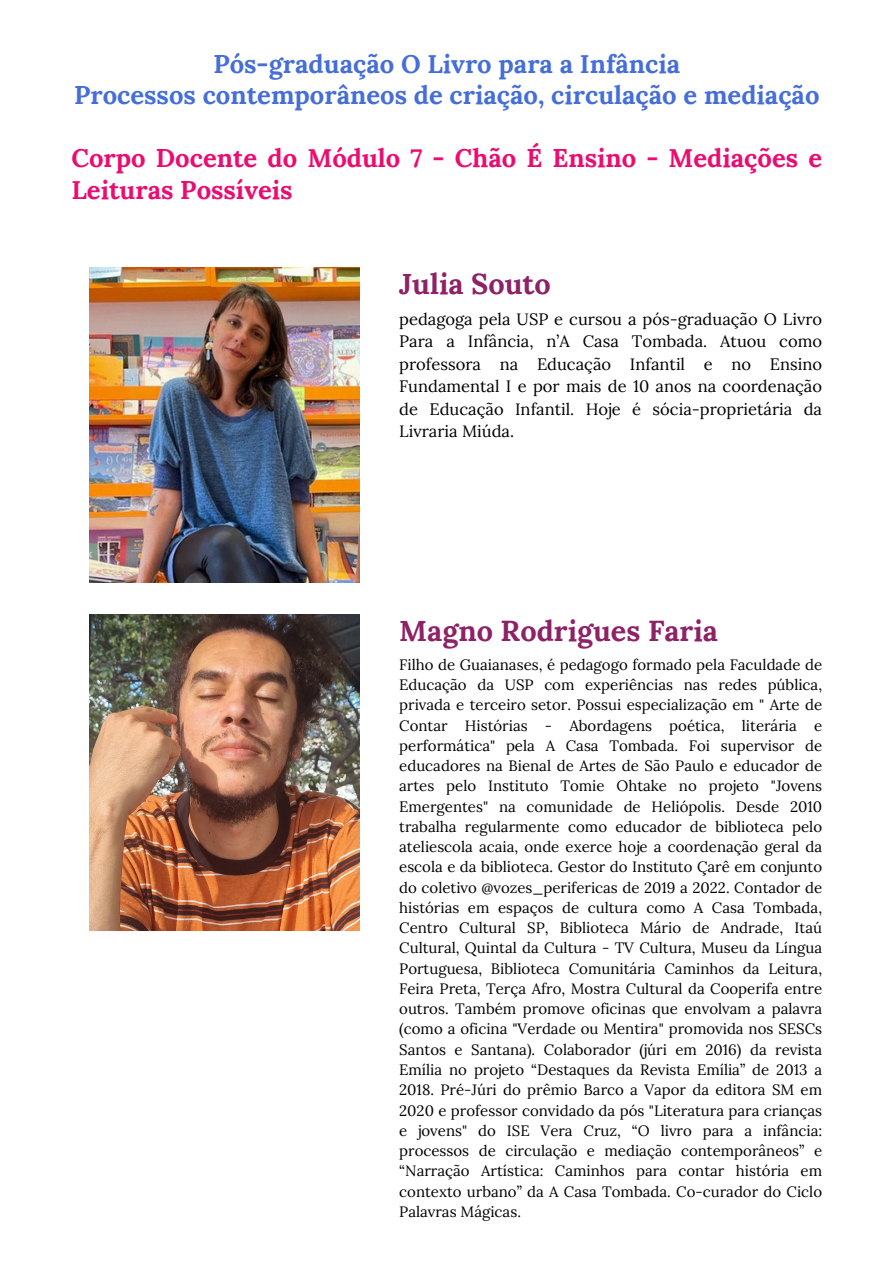
<style>
.page{position:relative;width:894px;height:1264px;background:#fff}
.page>*{position:absolute;margin:0;border:0;box-sizing:border-box;transform-origin:0 0}
.t1{font:700 28.8px "Lora";color:#8d2266}
.t2{font:700 25.65px/31.5px "Lora";color:#456ed8;text-align:center}
.t3{font:700 25.65px/31.5px "Lora";color:#eb0c70}
.t4{font:16.5px/22.5px "Lora";color:#000;text-align:justify}
.t5{font:15px/20.2px "Lora";color:#000;text-align:justify}
</style>
<div class="page">
<img style="left:89px;top:267px;width:270px;height:315px">
<img style="left:89px;top:615px;width:270px;height:315px">
<h1 class="t2" style="left:74px;top:48px;width:746px">Pós-graduação O Livro para a Infância<br>Processos contemporâneos de criação, circulação e mediação</h1>
<p class="t3" style="left:71px;top:142px;width:752px">Corpo Docente do Módulo 7 - Chão É Ensino - Mediações e<br>Leituras Possíveis</p>
<h2 class="t1" style="left:399px;top:264px;width:153px">Julia Souto</h2>
<h2 class="t4" style="left:399px;top:307px;width:424px">pedagoga pela USP e cursou a pós-graduação O Livro Para a Infância, n’A Casa Tombada. Atuou como professora na Educação Infantil e no Ensino Fundamental I e por mais de 10 anos na coordenação de Educação Infantil. Hoje é sócia-proprietária da Livraria Miúda.</h2>
<p class="t1" style="left:399px;top:612px;width:320px">Magno Rodrigues Faria</p>
<h1 class="t5" style="left:399px;top:654px;width:424px">Filho de Guaianases, é pedagogo formado pela Faculdade de Educação da USP com experiências nas redes pública, privada e terceiro setor. Possui especialização em " Arte de Contar Histórias - Abordagens poética, literária e performática" pela A Casa Tombada. Foi supervisor de educadores na Bienal de Artes de São Paulo e educador de artes pelo Instituto Tomie Ohtake no projeto "Jovens Emergentes" na comunidade de Heliópolis. Desde 2010 trabalha regularmente como educador de biblioteca pelo ateliescola acaia, onde exerce hoje a coordenação geral da escola e da biblioteca. Gestor do Instituto Çarê em conjunto do coletivo @vozes_perifericas de 2019 a 2022. Contador de histórias em espaços de cultura como A Casa Tombada, Centro Cultural SP, Biblioteca Mário de Andrade, Itaú Cultural, Quintal da Cultura - TV Cultura, Museu da Língua Portuguesa, Biblioteca Comunitária Caminhos da Leitura, Feira Preta, Terça Afro, Mostra Cultural da Cooperifa entre outros. Também promove oficinas que envolvam a palavra (como a oficina "Verdade ou Mentira" promovida nos SESCs Santos e Santana). Colaborador (júri em 2016) da revista Emília no projeto “Destaques da Revista Emília” de 2013 a 2018. Pré-Júri do prêmio Barco a Vapor da editora SM em 2020 e professor convidado da pós "Literatura para crianças e jovens" do ISE Vera Cruz, “O livro para a infância: processos de circulação e mediação contemporâneos” e “Narração Artística: Caminhos para contar história em contexto urbano” da A Casa Tombada. Co-curador do Ciclo Palavras Mágicas.</h1>
</div>
